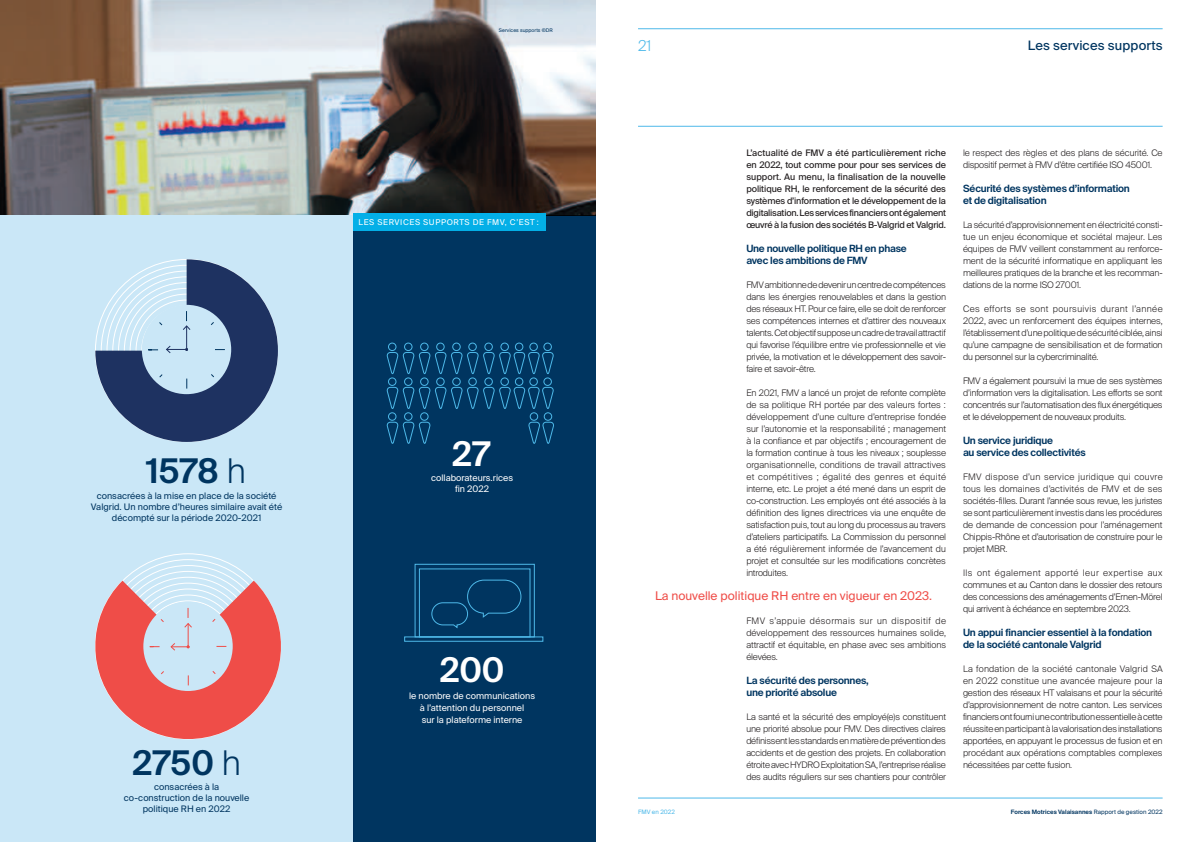
<style>
.page{position:relative;width:1191px;height:842px;background:#fff}
.page>*{position:absolute;margin:0;border:0;box-sizing:border-box;transform-origin:0 0}
.t1{font:600 34px "Suisse Intl";color:#003560}
.t2{font:600 34px "Suisse Intl";color:#fff}
.t3{font:300 15px "Suisse Intl";color:#4eb9e9}
.t4{font:13px "Suisse Intl";letter-spacing:.01em;color:#003560}
.t5{font:12px "Suisse Intl";color:#ef4d48}
.t6{font:600 10px/12px "Suisse Intl";letter-spacing:-.02em;color:#003560}
.t7{font:300 9px/12px "Suisse Intl";letter-spacing:-.02em;color:#231f20;text-align:justify}
.t8{font:9px/12px "Suisse Intl";letter-spacing:-.02em;color:#231f20;text-align:justify}
.t9{font:9px/11px "Suisse Intl";color:#003560;text-align:center}
.t10{font:9px/12px "Suisse Intl";color:#fff;text-align:center}
.t11{font:8px "Suisse Intl";letter-spacing:.075em;color:#fff}
.t12{font:600 6px "Suisse Intl";color:#003560}
.t13{font:6px "Suisse Intl";color:#4eb9e9}
.t14{font:5px "Suisse Intl";color:#003560}
.s1{font-weight:300}
.s2{font-weight:400}
</style>
<div class="page">
<hr style="left:638px;top:28px;width:524px;height:1px;background:#4eb9e9">
<hr style="left:638px;top:798px;width:524px;height:1px;background:#4eb9e9">
<img style="left:0;top:0;width:595px;height:215px">
<div style="left:0;top:215px;width:353px;height:627px;background:#cae7f7"></div>
<hr style="left:638px;top:126px;width:524px;height:1px;background:#4eb9e9">
<div style="left:353px;top:215px;width:243px;height:627px;background:#003560"></div>
<svg style="left:95px;top:259px;width:183px;height:183px"></svg>
<svg style="left:95px;top:580px;width:186px;height:160px"></svg>
<div style="left:388px;top:343px;width:8px;height:8px;border:1px solid #4eb9e9;border-radius:50%"></div>
<div style="left:388px;top:378px;width:8px;height:8px;border:1px solid #4eb9e9;border-radius:50%"></div>
<div style="left:452px;top:343px;width:8px;height:8px;border:1px solid #4eb9e9;border-radius:50%"></div>
<div style="left:452px;top:378px;width:8px;height:8px;border:1px solid #4eb9e9;border-radius:50%"></div>
<div style="left:404px;top:343px;width:8px;height:8px;border:1px solid #4eb9e9;border-radius:50%"></div>
<div style="left:404px;top:378px;width:8px;height:8px;border:1px solid #4eb9e9;border-radius:50%"></div>
<div style="left:468px;top:343px;width:8px;height:8px;border:1px solid #4eb9e9;border-radius:50%"></div>
<div style="left:468px;top:378px;width:8px;height:8px;border:1px solid #4eb9e9;border-radius:50%"></div>
<div style="left:420px;top:343px;width:8px;height:8px;border:1px solid #4eb9e9;border-radius:50%"></div>
<div style="left:420px;top:378px;width:8px;height:8px;border:1px solid #4eb9e9;border-radius:50%"></div>
<div style="left:484px;top:343px;width:8px;height:8px;border:1px solid #4eb9e9;border-radius:50%"></div>
<div style="left:484px;top:378px;width:8px;height:8px;border:1px solid #4eb9e9;border-radius:50%"></div>
<div style="left:436px;top:343px;width:8px;height:8px;border:1px solid #4eb9e9;border-radius:50%"></div>
<div style="left:436px;top:378px;width:8px;height:8px;border:1px solid #4eb9e9;border-radius:50%"></div>
<div style="left:500px;top:343px;width:8px;height:8px;border:1px solid #4eb9e9;border-radius:50%"></div>
<div style="left:515px;top:343px;width:8px;height:8px;border:1px solid #4eb9e9;border-radius:50%"></div>
<div style="left:529px;top:343px;width:8px;height:8px;border:1px solid #4eb9e9;border-radius:50%"></div>
<div style="left:543px;top:343px;width:8px;height:8px;border:1px solid #4eb9e9;border-radius:50%"></div>
<svg style="left:387px;top:352px;width:167px;height:23px"></svg>
<div style="left:544px;top:412px;width:8px;height:8px;border:1px solid #4eb9e9;border-radius:50%"></div>
<div style="left:420px;top:412px;width:8px;height:8px;border:1px solid #4eb9e9;border-radius:50%"></div>
<div style="left:500px;top:378px;width:8px;height:8px;border:1px solid #4eb9e9;border-radius:50%"></div>
<div style="left:515px;top:378px;width:8px;height:8px;border:1px solid #4eb9e9;border-radius:50%"></div>
<div style="left:529px;top:378px;width:8px;height:8px;border:1px solid #4eb9e9;border-radius:50%"></div>
<div style="left:543px;top:378px;width:8px;height:8px;border:1px solid #4eb9e9;border-radius:50%"></div>
<svg style="left:387px;top:387px;width:167px;height:22px"></svg>
<div style="left:530px;top:412px;width:8px;height:8px;border:1px solid #4eb9e9;border-radius:50%"></div>
<svg style="left:528px;top:422px;width:26px;height:22px"></svg>
<div style="left:404px;top:412px;width:8px;height:8px;border:1px solid #4eb9e9;border-radius:50%"></div>
<div style="left:388px;top:412px;width:8px;height:8px;border:1px solid #4eb9e9;border-radius:50%"></div>
<svg style="left:387px;top:422px;width:44px;height:22px"></svg>
<div style="left:467px;top:580px;width:54px;height:33px;border:1px solid #4eb9e9;border-radius:16px"></div>
<div style="left:431px;top:602px;width:37px;height:23px;border:1px solid #4eb9e9;border-radius:11px"></div>
<svg style="left:404px;top:636px;width:139px;height:6px"></svg>
<div style="left:415px;top:564px;width:119px;height:73px;border:1px solid #4eb9e9"></div>
<div style="left:353px;top:214px;width:193px;height:17px;background:#03afe7"></div>
<p class="t14" style="left:499px;top:28px;width:55px">Services supports ©DR</p>
<p class="t11" style="left:359px;top:218px;width:182px">LES SERVICES SUPPORTS DE FMV, C’EST :</p>
<h1 class="t1" style="left:146px;top:452px;width:101px">1578 <span class="s1">h</span></h1>
<p class="t9" style="left:91px;top:490px;width:193px">consacrées à la mise en place de la société<br>Valgrid. Un nombre d’heures similaire avait été décompté sur la période 2020-2021</p>
<h1 class="t1" style="left:132px;top:744px;width:110px">2750 <span class="s1">h</span></h1>
<p class="t9" style="left:124px;top:781px;width:127px">consacrées à la co-construction de la nouvelle politique RH en 2022</p>
<h1 class="t2" style="left:452px;top:434px;width:39px">27</h1>
<p class="t10" style="left:431px;top:472px;width:84px;line-height:11px">collaborateurs.rices fin 2022</p>
<h1 class="t2" style="left:440px;top:651px;width:66px">200</h1>
<p class="t10" style="left:409px;top:690px;width:128px">le nombre de communications à l’attention du personnel<br>sur la plateforme interne</p>
<h2 class="t3" style="left:638px;top:37px;width:15px">21</h2>
<h3 class="t4" style="left:1028px;top:37px;width:136px">Les services supports</h3>
<p class="t8" style="left:746px;top:147px;width:201px">L’actualité de FMV a été particulièrement riche en 2022, tout comme pour pour ses services de support. Au menu, la finalisation de la nouvelle politique RH, le renforcement de la sécurité des systèmes d’information et le développement de la digitalisation. Les services financiers ont également œuvré à la fusion des sociétés B-Valgrid et Valgrid.</p>
<p class="t6" style="left:746px;top:243px;width:162px">Une nouvelle politique RH en phase avec les ambitions de FMV</p>
<p class="t7" style="left:746px;top:279px;width:201px">FMV ambitionne de devenir un centre de compétences dans les énergies renouvelables et dans la gestion des réseaux HT. Pour ce faire, elle se doit de renforcer ses compétences internes et d’attirer des nouveaux talents. Cet objectif suppose un cadre de travail attractif qui favorise l’équilibre entre vie professionnelle et vie privée, la motivation et le développement des savoir&shy;faire et savoir-être.</p>
<p class="t7" style="left:746px;top:387px;width:201px">En 2021, FMV a lancé un projet de refonte complète de sa politique RH portée par des valeurs fortes : développement d’une culture d’entreprise fondée sur l’autonomie et la responsabilité ; management à la confiance et par objectifs ; encouragement de la formation continue à tous les niveaux ; souplesse organisationnelle, conditions de travail attractives et compétitives ; égalité des genres et équité interne, etc. Le projet a été mené dans un esprit de co-construction. Les employés ont été associés à la définition des lignes directrices via une enquête de satisfaction puis, tout au long du processus au travers d’ateliers participatifs. La Commission du personnel a été régulièrement informée de l’avancement du projet et consultée sur les modifications concrètes introduites.</p>
<h3 class="t5" style="left:655px;top:589px;width:278px">La nouvelle politique RH entre en vigueur en 2023.</h3>
<p class="t7" style="left:746px;top:615px;width:201px">FMV s’appuie désormais sur un dispositif de développement des ressources humaines solide, attractif et équitable, en phase avec ses ambitions élevées.</p>
<p class="t6" style="left:746px;top:675px;width:124px">La sécurité des personnes, une priorité absolue</p>
<p class="t7" style="left:746px;top:711px;width:201px">La santé et la sécurité des employé(e)s constituent une priorité absolue pour FMV. Des directives claires définissent les standards en matière de prévention des accidents et de gestion des projets. En collaboration étroite avec HYDRO Exploitation SA, l’entreprise réalise des audits réguliers sur ses chantiers pour contrôler</p>
<p class="t7" style="left:963px;top:147px;width:201px">le respect des règles et des plans de sécurité. Ce dispositif permet à FMV d’être certifiée ISO 45001.</p>
<p class="t6" style="left:963px;top:183px;width:168px">Sécurité des systèmes d’information et de digitalisation</p>
<p class="t7" style="left:963px;top:219px;width:201px">La sécurité d’approvisionnement en électricité consti&shy;tue un enjeu économique et sociétal majeur. Les équipes de FMV veillent constamment au renforce&shy;ment de la sécurité informatique en appliquant les meilleures pratiques de la branche et les recomman&shy;dations de la norme ISO 27001.</p>
<p class="t7" style="left:963px;top:303px;width:201px">Ces efforts se sont poursuivis durant l’année 2022, avec un renforcement des équipes internes, l’établissement d’une politique de sécurité ciblée, ainsi qu’une campagne de sensibilisation et de formation du personnel sur la cybercriminalité.</p>
<p class="t7" style="left:963px;top:375px;width:201px">FMV a également poursuivi la mue de ses systèmes d’information vers la digitalisation. Les efforts se sont concentrés sur l’automatisation des flux énergétiques et le développement de nouveaux produits.</p>
<p class="t6" style="left:963px;top:435px;width:124px">Un service juridique<br>au service des collectivités</p>
<p class="t7" style="left:963px;top:471px;width:201px">FMV dispose d’un service juridique qui couvre tous les domaines d’activités de FMV et de ses sociétés-filles. Durant l’année sous revue, les juristes se sont particulièrement investis dans les procédures de demande de concession pour l’aménagement Chippis-Rhône et d’autorisation de construire pour le projet MBR.</p>
<p class="t7" style="left:963px;top:567px;width:201px">Ils ont également apporté leur expertise aux communes et au Canton dans le dossier des retours des concessions des aménagements d’Ernen-Mörel qui arrivent à échéance en septembre 2023.</p>
<p class="t6" style="left:963px;top:627px;width:191px">Un appui financier essentiel à la fondation de la société cantonale Valgrid</p>
<p class="t7" style="left:963px;top:663px;width:201px">La fondation de la société cantonale Valgrid SA en 2022 constitue une avancée majeure pour la gestion des réseaux HT valaisans et pour la sécurité d’approvisionnement de notre canton. Les services financiers ont fourni une contribution essentielle à cette réussite en participant à la valorisation des installations apportées, en appuyant le processus de fusion et en procédant aux opérations comptables complexes nécessitées par cette fusion.</p>
<p class="t13" style="left:638px;top:808px;width:38px">FMV en 2022</p>
<p class="t12" style="left:1011px;top:808px;width:153px">Forces Motrices Valaisannes <span class="s2">Rapport de gestion 2022</span></p>
</div>
